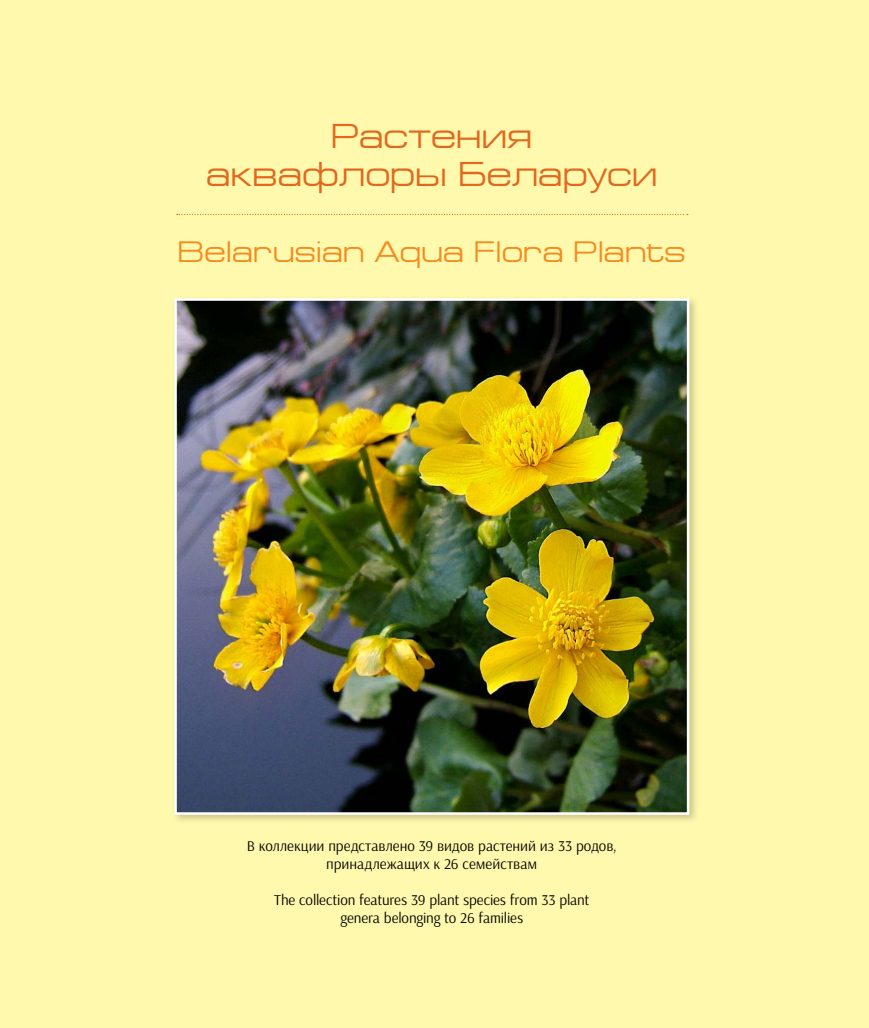
<style>
.page{position:relative;width:869px;height:1028px;background:#fff}
.page>*{position:absolute;margin:0;border:0;box-sizing:border-box;transform-origin:0 0}
.t1{font:35px/37.5px "Europe Ext";letter-spacing:-.01em;color:#e2681f;text-align:center}
.t2{font:30px "Europe Ext";letter-spacing:-.015em;color:#f68b1f}
.t3{font:15px/18px "Arsenal";letter-spacing:-.005em;color:#000;text-align:center}
</style>
<div class="page">
<div style="left:0;top:0;width:868px;height:1028px;background:#fff9ae"></div>
<svg style="left:177px;top:214px;width:510px;height:1px"></svg>
<div style="left:171px;top:295px;width:528px;height:529px;background:#000;opacity:.2"></div>
<img style="left:177px;top:301px;width:509px;height:510px">
<div style="left:174px;top:298px;width:515px;height:516px;border:2px solid #fff"></div>
<h1 class="t1" style="left:206px;top:118px;width:453px">Растения<br>аквафлоры Беларуси</h1>
<h2 class="t2" style="left:177px;top:235px;width:509px">Belarusian Aqua Flora Plants</h2>
<p class="t3" style="left:247px;top:837px;width:371px">В коллекции представлено 39 видов растений из 33 родов, принадлежащих к 26 семействам</p>
<p class="t3" style="left:274px;top:891px;width:316px">The collection features 39 plant species from 33 plant genera belonging to 26 families</p>
</div>
